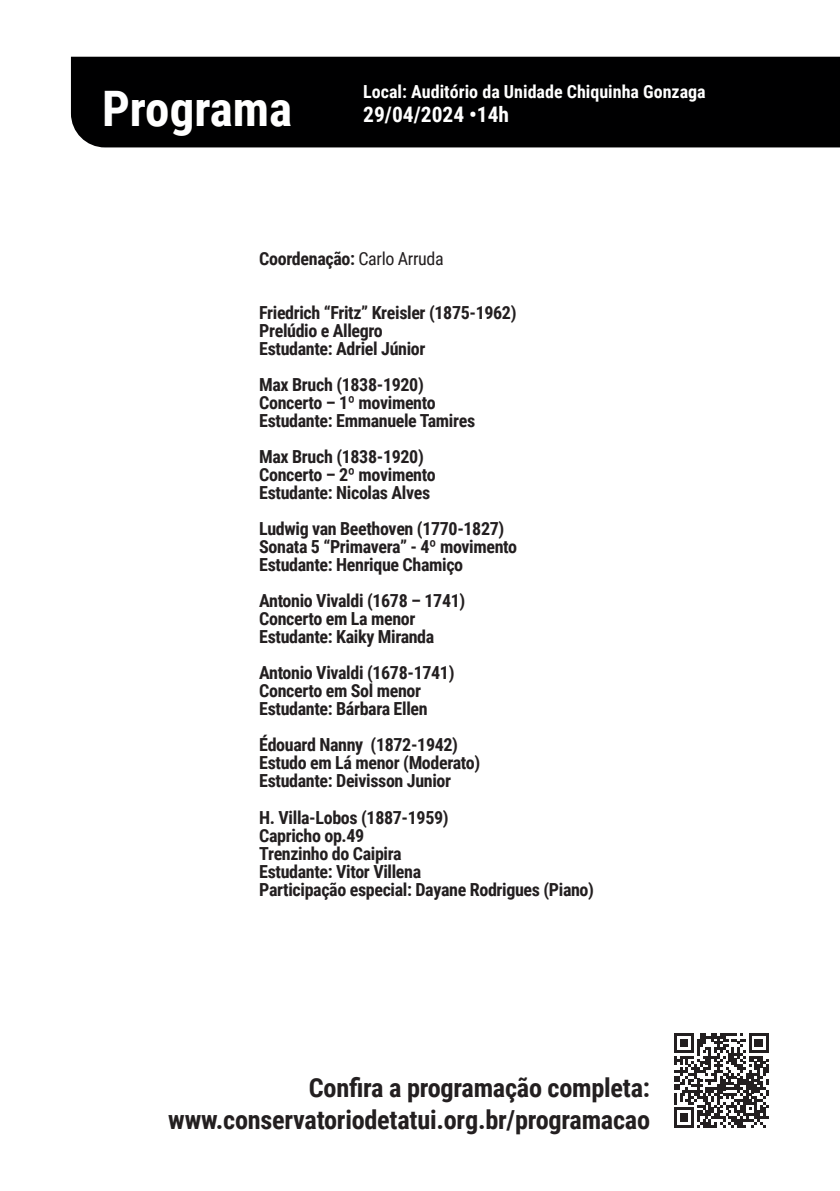
<style>
.page{position:relative;width:840px;height:1191px;background:#fff}
.page>*{position:absolute;margin:0;border:0;box-sizing:border-box;transform-origin:0 0}
.t1{font:700 49px "Roboto Condensed";color:#fff}
.Texto{font:700 26.2px "Roboto Condensed";letter-spacing:-.01em;color:#231f20}
.titulo_programa{font:700 21.4px "Roboto Condensed";color:#fff}
.titulo_programa-2{font:700 18px "Roboto Condensed";letter-spacing:-.02em;color:#231f20}
.titulo_programa-3{font:700 18px "Roboto Condensed";color:#fff}
.s1{font-weight:400}
</style>
<div class="page">
<svg style="left:674px;top:1033px;width:94px;height:94px"></svg>
<div style="left:71px;top:57px;width:768px;height:90px;background:#000001"></div>
<p class="t1" style="left:102px;top:74px;width:192px">Programa</p>
<p class="titulo_programa-3" style="left:363px;top:79px;width:344px">Local: Auditório da Unidade Chiquinha Gonzaga</p>
<p class="titulo_programa" style="left:363px;top:99px;width:147px">29/04/2024 •14h</p>
<p class="titulo_programa-2" style="left:259px;top:246px;width:186px">Coordenação: <span class="s1">Carlo Arruda</span></p>
<p class="titulo_programa-2" style="left:259px;top:300px;width:259px">Friedrich “Fritz” Kreisler (1875-1962)</p>
<p class="titulo_programa-2" style="left:259px;top:318px;width:125px">Prelúdio e Allegro</p>
<p class="titulo_programa-2" style="left:259px;top:336px;width:168px">Estudante: Adriel Júnior</p>
<p class="titulo_programa-2" style="left:259px;top:372px;width:166px">Max Bruch (1838-1920)</p>
<p class="titulo_programa-2" style="left:259px;top:390px;width:178px">Concerto – 1º movimento</p>
<p class="titulo_programa-2" style="left:259px;top:408px;width:217px">Estudante: Emmanuele Tamires</p>
<p class="titulo_programa-2" style="left:259px;top:444px;width:166px">Max Bruch (1838-1920)</p>
<p class="titulo_programa-2" style="left:259px;top:462px;width:178px">Concerto – 2º movimento</p>
<p class="titulo_programa-2" style="left:259px;top:480px;width:172px">Estudante: Nicolas Alves</p>
<p class="titulo_programa-2" style="left:259px;top:516px;width:246px">Ludwig van Beethoven (1770-1827)</p>
<p class="titulo_programa-2" style="left:259px;top:534px;width:259px">Sonata 5 “Primavera” - 4º movimento</p>
<p class="titulo_programa-2" style="left:259px;top:552px;width:205px">Estudante: Henrique Chamiço</p>
<p class="titulo_programa-2" style="left:259px;top:588px;width:207px">Antonio Vivaldi (1678 – 1741)</p>
<p class="titulo_programa-2" style="left:259px;top:606px;width:158px">Concerto em La menor</p>
<p class="titulo_programa-2" style="left:259px;top:624px;width:176px">Estudante: Kaiky Miranda</p>
<p class="titulo_programa-2" style="left:259px;top:660px;width:197px">Antonio Vivaldi (1678-1741)</p>
<p class="titulo_programa-2" style="left:259px;top:678px;width:163px">Concerto em Sol menor</p>
<p class="titulo_programa-2" style="left:259px;top:696px;width:170px">Estudante: Bárbara Ellen</p>
<p class="titulo_programa-2" style="left:259px;top:732px;width:200px">Édouard Nanny (1872-1942)</p>
<p class="titulo_programa-2" style="left:259px;top:750px;width:222px">Estudo em Lá menor (Moderato)</p>
<p class="titulo_programa-2" style="left:259px;top:768px;width:193px">Estudante: Deivisson Junior</p>
<p class="titulo_programa-2" style="left:259px;top:804px;width:191px">H. Villa-Lobos (1887-1959)</p>
<p class="titulo_programa-2" style="left:259px;top:822px;width:107px">Capricho op.49</p>
<p class="titulo_programa-2" style="left:259px;top:840px;width:144px">Trenzinho do Caipira</p>
<p class="titulo_programa-2" style="left:259px;top:858px;width:163px">Estudante: Vitor Villena</p>
<p class="titulo_programa-2" style="left:259px;top:876px;width:336px">Participação especial: Dayane Rodrigues (Piano)</p>
<p class="Texto" style="left:309px;top:1069px;width:342px">Confira a programação completa:</p>
<p class="Texto" style="left:168px;top:1101px;width:483px">www.conservatoriodetatui.org.br/programacao</p>
</div>
